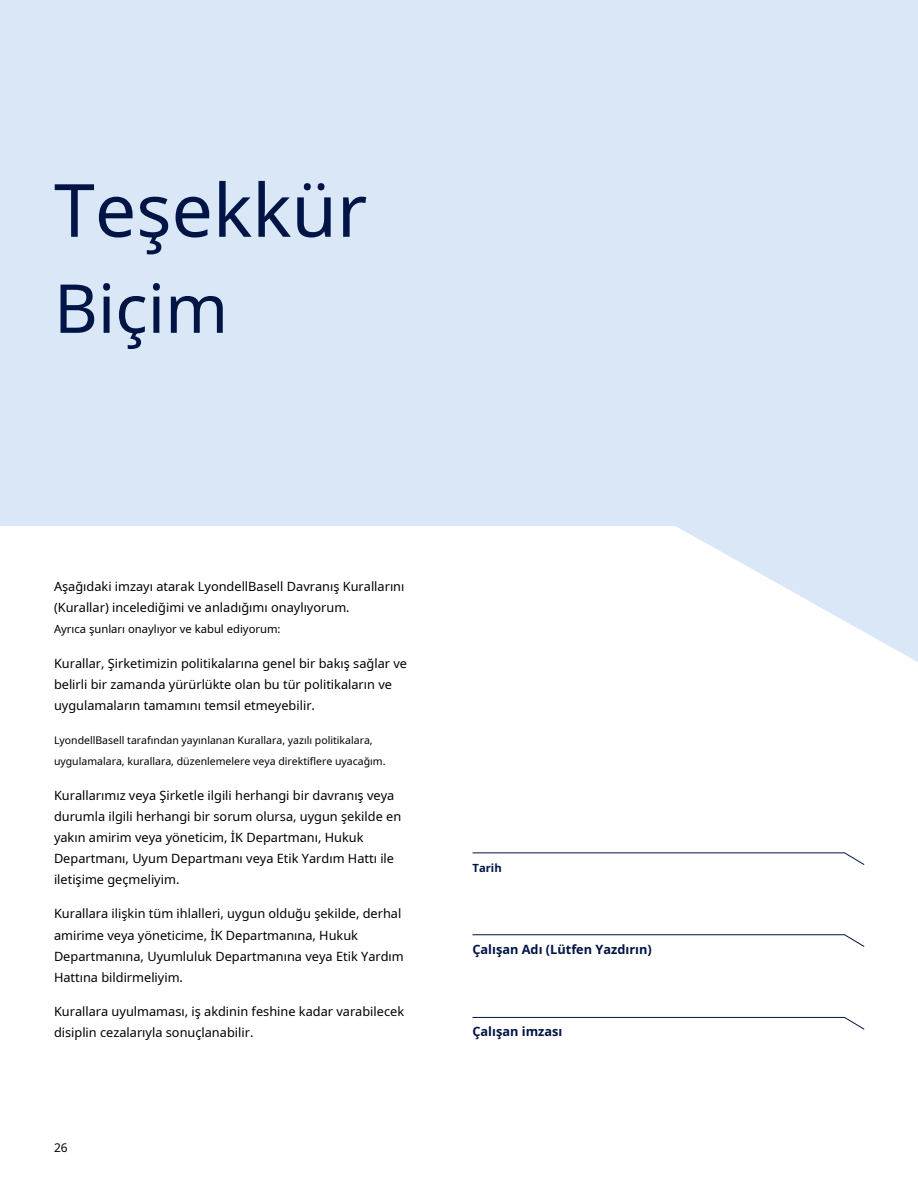
<style>
.page{position:relative;width:918px;height:1188px;background:#fff}
.page>*{position:absolute;margin:0;border:0;box-sizing:border-box;transform-origin:0 0}
.t1{font:73.5px "Noto Sans";color:#001446}
.t2{font:67.5px "Noto Sans";color:#001446}
.t3{font:12.75px/21px "Noto Sans";color:#000}
.t4{font:700 12.75px "Noto Sans";color:#001446}
.t5{font:12px "Noto Sans";color:#000}
.t6{font:11.25px "Noto Sans";color:#000}
.t7{font:700 11.25px "Noto Sans";color:#001446}
.t8{font:10.5px/21px "Noto Sans";color:#000}
</style>
<div class="page">
<svg style="left:676px;top:526px;width:242px;height:136px"></svg>
<div style="left:0;top:0;width:918px;height:526px;background:#d9e7f6"></div>
<svg style="left:472px;top:852px;width:393px;height:13px"></svg>
<svg style="left:472px;top:934px;width:393px;height:13px"></svg>
<svg style="left:472px;top:1017px;width:393px;height:13px"></svg>
<h1 class="t1" style="left:54px;top:158px;width:315px">Teşekkür</h1>
<h2 class="t2" style="left:54px;top:261px;width:176px">Biçim</h2>
<p class="t3" style="left:54px;top:576px;width:352px">Aşağıdaki imzayı atarak LyondellBasell Davranış Kurallarını (Kurallar) incelediğimi ve anladığımı onaylıyorum.</p>
<p class="t6" style="left:54px;top:621px;width:228px">Ayrıca şunları onaylıyor ve kabul ediyorum:</p>
<p class="t3" style="left:54px;top:652px;width:355px">Kurallar, Şirketimizin politikalarına genel bir bakış sağlar ve belirli bir zamanda yürürlükte olan bu tür politikaların ve uygulamaların tamamını temsil etmeyebilir.</p>
<p class="t8" style="left:54px;top:730px;width:333px">LyondellBasell tarafından yayınlanan Kurallara, yazılı politikalara, uygulamalara, kurallara, düzenlemelere veya direktiflere uyacağım.</p>
<p class="t3" style="left:54px;top:785px;width:349px">Kurallarımız veya Şirketle ilgili herhangi bir davranış veya durumla ilgili herhangi bir sorum olursa, uygun şekilde en yakın amirim veya yöneticim, İK Departmanı, Hukuk Departmanı, Uyum Departmanı veya Etik Yardım Hattı ile iletişime geçmeliyim.</p>
<p class="t3" style="left:54px;top:903px;width:351px">Kurallara ilişkin tüm ihlalleri, uygun olduğu şekilde, derhal amirime veya yöneticime, İK Departmanına, Hukuk Departmanına, Uyumluluk Departmanına veya Etik Yardım Hattına bildirmeliyim.</p>
<p class="t3" style="left:54px;top:1001px;width:352px">Kurallara uyulmaması, iş akdinin feshine kadar varabilecek disiplin cezalarıyla sonuçlanabilir.</p>
<p class="t5" style="left:54px;top:1139px;width:15px">26</p>
<p class="t7" style="left:472px;top:860px;width:31px">Tarih</p>
<p class="t4" style="left:472px;top:940px;width:181px">Çalışan Adı (Lütfen Yazdırın)</p>
<p class="t4" style="left:472px;top:1023px;width:91px">Çalışan imzası</p>
</div>
